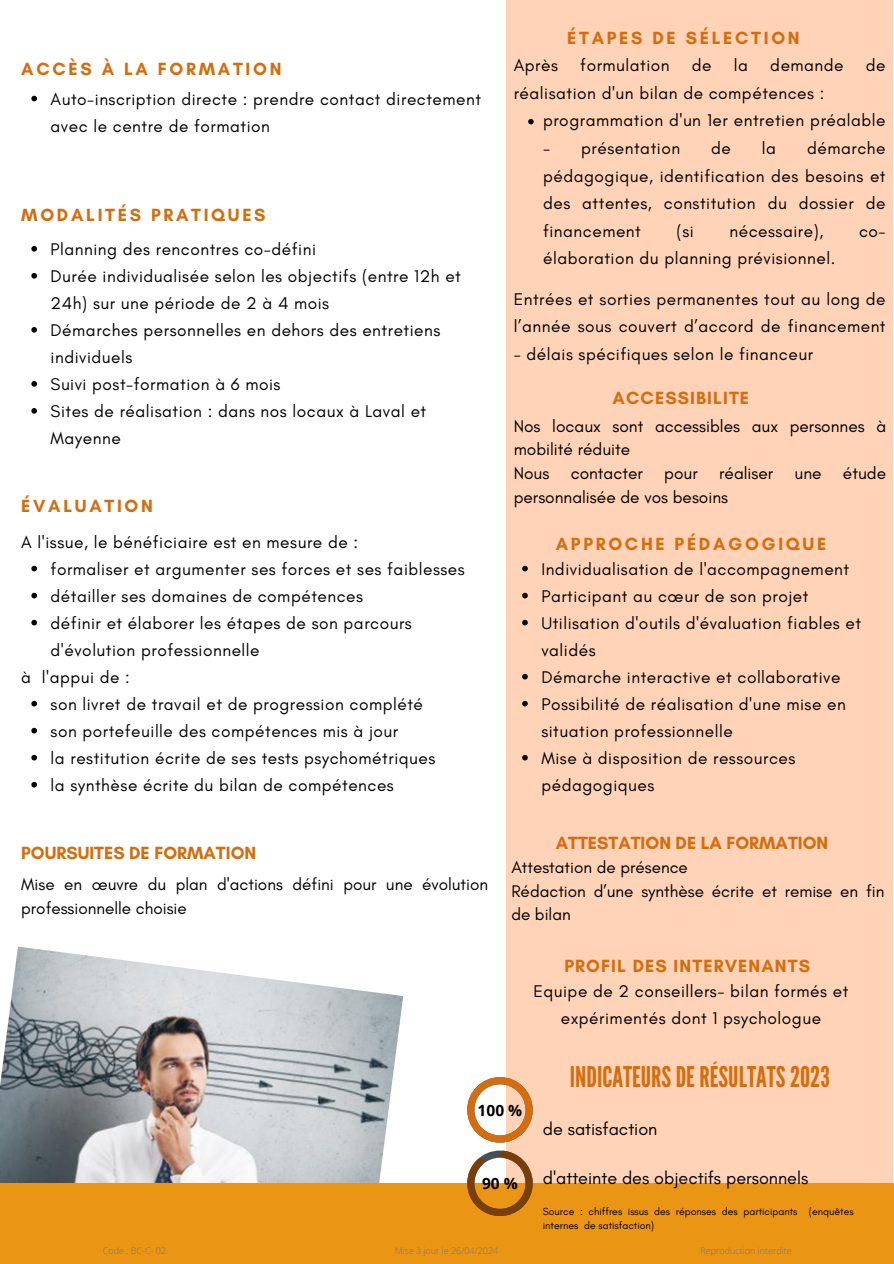
<style>
.page{position:relative;width:894px;height:1264px;background:#fff}
.page>*{position:absolute;margin:0;border:0;box-sizing:border-box;transform-origin:0 0}
.t1{font:28.5px "League Gothic";color:#d46d0f}
.t2{font:700 18px "Glacial Indifference";letter-spacing:.15em;color:#d46d0f}
.t3{font:18px "Glacial Indifference";color:#000}
.t4{font:700 18px "Glacial Indifference";color:#d46d0f}
.t5{font:700 18px "Glacial Indifference";letter-spacing:.06em;color:#d46d0f}
.t6{font:17.25px/27px "Glacial Indifference";letter-spacing:.03em;color:#000}
.t7{font:17.25px/23.7px "Glacial Indifference";color:#000}
.t8{font:17.1px/23.7px "Glacial Indifference";color:#000}
.t9{font:700 15.45px "Open Sans";color:#000}
.t10{font:10.5px/14px "Glacial Indifference";color:#000}
.t11{font:300 9px "Open Sans";color:#777770}
</style>
<div class="page">
<div style="left:506px;top:0;width:386px;height:1263px;background:#ffd3b7"></div>
<img style="left:0;top:946px;width:403px;height:237px">
<div style="left:0;top:1183px;width:893px;height:80px;background:#eb9514"></div>
<svg style="left:467px;top:1077px;width:65px;height:65px"></svg>
<svg style="left:467px;top:1150px;width:65px;height:65px"></svg>
<svg style="left:31px;top:96px;width:6px;height:5px"></svg>
<svg style="left:31px;top:246px;width:6px;height:5px"></svg>
<svg style="left:31px;top:273px;width:6px;height:5px"></svg>
<svg style="left:31px;top:327px;width:6px;height:5px"></svg>
<svg style="left:31px;top:381px;width:6px;height:5px"></svg>
<svg style="left:31px;top:408px;width:6px;height:5px"></svg>
<svg style="left:528px;top:119px;width:5px;height:5px"></svg>
<svg style="left:522px;top:566px;width:5px;height:5px"></svg>
<svg style="left:522px;top:593px;width:5px;height:5px"></svg>
<svg style="left:522px;top:620px;width:5px;height:5px"></svg>
<svg style="left:522px;top:674px;width:5px;height:5px"></svg>
<svg style="left:522px;top:701px;width:5px;height:5px"></svg>
<svg style="left:522px;top:755px;width:5px;height:5px"></svg>
<svg style="left:31px;top:566px;width:6px;height:5px"></svg>
<svg style="left:31px;top:593px;width:6px;height:5px"></svg>
<svg style="left:31px;top:620px;width:6px;height:5px"></svg>
<svg style="left:31px;top:701px;width:6px;height:5px"></svg>
<svg style="left:31px;top:728px;width:6px;height:5px"></svg>
<svg style="left:31px;top:755px;width:6px;height:5px"></svg>
<svg style="left:31px;top:782px;width:6px;height:5px"></svg>
<h3 class="t2" style="left:21px;top:58px;width:261px">ACCÈS À LA FORMATION</h3>
<p class="t6" style="left:51px;top:85px;width:432px">Auto-inscription directe : prendre contact directement avec le centre de formation</p>
<p class="t2" style="left:21px;top:204px;width:246px">MODALITÉS PRATIQUES</p>
<h3 class="t6" style="left:51px;top:235px;width:267px">Planning des rencontres co-défini</h3>
<p class="t6" style="left:51px;top:262px;width:412px">Durée individualisée selon les objectifs (entre 12h et<br>24h) sur une période de 2 à 4 mois</p>
<p class="t6" style="left:51px;top:316px;width:391px">Démarches personnelles en dehors des entretiens individuels</p>
<p class="t6" style="left:51px;top:370px;width:231px">Suivi post-formation à 6 mois</p>
<p class="t6" style="left:51px;top:397px;width:377px">Sites de réalisation : dans nos locaux à Laval et<br>Mayenne</p>
<h2 class="t2" style="left:21px;top:495px;width:133px">ÉVALUATION</h2>
<p class="t6" style="left:21px;top:528px;width:338px">A l'issue, le bénéficiaire est en mesure de :</p>
<p class="t6" style="left:51px;top:555px;width:415px">formaliser et argumenter ses forces et ses faiblesses</p>
<p class="t6" style="left:51px;top:582px;width:314px">détailler ses domaines de compétences</p>
<h2 class="t6" style="left:51px;top:609px;width:362px">définir et élaborer les étapes de son parcours d'évolution professionnelle</h2>
<h2 class="t6" style="left:21px;top:663px;width:110px">à l'appui de :</h2>
<h3 class="t6" style="left:51px;top:690px;width:374px">son livret de travail et de progression complété son portefeuille des compétences mis à jour</h3>
<p class="t6" style="left:51px;top:744px;width:386px">la restitution écrite de ses tests psychométriques</p>
<h1 class="t6" style="left:51px;top:771px;width:345px">la synthèse écrite du bilan de compétences</h1>
<p class="t4" style="left:21px;top:842px;width:236px">POURSUITES DE FORMATION</p>
<p class="t8" style="left:21px;top:872px;width:468px">Mise en œuvre du plan d'actions défini pour une évolution professionnelle choisie</p>
<h2 class="t2" style="left:567px;top:27px;width:234px">ÉTAPES DE SÉLECTION</h2>
<p class="t6" style="left:513px;top:52px;width:46px">Après</p>
<p class="t6" style="left:580px;top:52px;width:91px">formulation</p>
<p class="t6" style="left:691px;top:52px;width:21px">de</p>
<p class="t6" style="left:733px;top:52px;width:16px">la</p>
<p class="t6" style="left:770px;top:52px;width:75px">demande</p>
<p class="t6" style="left:865px;top:52px;width:21px">de</p>
<p class="t6" style="left:513px;top:79px;width:312px">réalisation d'un bilan de compétences :</p>
<p class="t6" style="left:543px;top:107px;width:344px">programmation d'un 1er entretien préalable</p>
<p class="t6" style="left:543px;top:134px;width:138px">- présentation</p>
<p class="t6" style="left:711px;top:134px;width:21px">de</p>
<p class="t6" style="left:761px;top:134px;width:16px">la</p>
<p class="t6" style="left:543px;top:134px;width:344px;line-height:27.5px;text-align:justify;text-indent:264px">démarche pédagogique, identification des besoins et des attentes, constitution du dossier de financement</p>
<p class="t6" style="left:676px;top:217px;width:19px">(si</p>
<p class="t6" style="left:729px;top:217px;width:96px">nécessaire),</p>
<p class="t6" style="left:858px;top:217px;width:28px">co-</p>
<p class="t6" style="left:543px;top:244px;width:293px">élaboration du planning prévisionnel.</p>
<p class="t6" style="left:513px;top:285px;width:373px;line-height:27.5px">Entrées et sorties permanentes tout au long de l’année sous couvert d’accord de financement</p>
<p class="t6" style="left:513px;top:340px;width:301px">- délais spécifiques selon le financeur</p>
<p class="t5" style="left:612px;top:387px;width:138px">ACCESSIBILITE</p>
<h2 class="t7" style="left:513px;top:414px;width:374px">Nos locaux sont accessibles aux personnes à mobilité réduite<br>Nous contacter pour réaliser une étude personnalisée de vos besoins</h2>
<p class="t2" style="left:555px;top:533px;width:272px">APPROCHE PÉDAGOGIQUE</p>
<p class="t6" style="left:541px;top:555px;width:309px">Individualisation de l'accompagnement</p>
<h2 class="t6" style="left:541px;top:582px;width:268px">Participant au cœur de son projet</h2>
<h3 class="t6" style="left:541px;top:609px;width:321px">Utilisation d'outils d'évaluation fiables et validés</h3>
<p class="t6" style="left:541px;top:663px;width:300px">Démarche interactive et collaborative</p>
<p class="t6" style="left:541px;top:690px;width:306px">Possibilité de réalisation d'une mise en situation professionnelle</p>
<p class="t6" style="left:541px;top:744px;width:255px">Mise à disposition de ressources pédagogiques</p>
<h2 class="t4" style="left:555px;top:831px;width:274px">ATTESTATION DE LA FORMATION</h2>
<h3 class="t8" style="left:511px;top:855px;width:374px">Attestation de présence<br>Rédaction d’une synthèse écrite et remise en fin de bilan</h3>
<h2 class="t5" style="left:564px;top:954px;width:247px">PROFIL DES INTERVENANTS</h2>
<h4 class="t6" style="left:533px;top:977px;width:316px;text-align:center">Equipe de 2 conseillers- bilan formés et expérimentés dont 1 psychologue</h4>
<h3 class="t1" style="left:569px;top:1060px;width:261px">INDICATEURSDERÉSULTATS2023</h3>
<p class="t9" style="left:477px;top:1099px;width:46px">100 %</p>
<p class="t9" style="left:482px;top:1172px;width:37px">90 %</p>
<h3 class="t3" style="left:542px;top:1117px;width:116px">de satisfaction</h3>
<h3 class="t3" style="left:542px;top:1166px;width:267px">d'atteinte des objectifs personnels</h3>
<h3 class="t10" style="left:542px;top:1204px;width:312px">Source : chiffres issus des réponses des participants (enquêtes internes de satisfaction)</h3>
<h2 class="t11" style="left:395px;top:1244px;width:105px">Mise à jour le 26/04/2024</h2>
<p class="t11" style="left:103px;top:1244px;width:65px">Code : BC-C- 02</p>
<p class="t11" style="left:700px;top:1244px;width:93px">Reproduction interdite</p>
</div>
